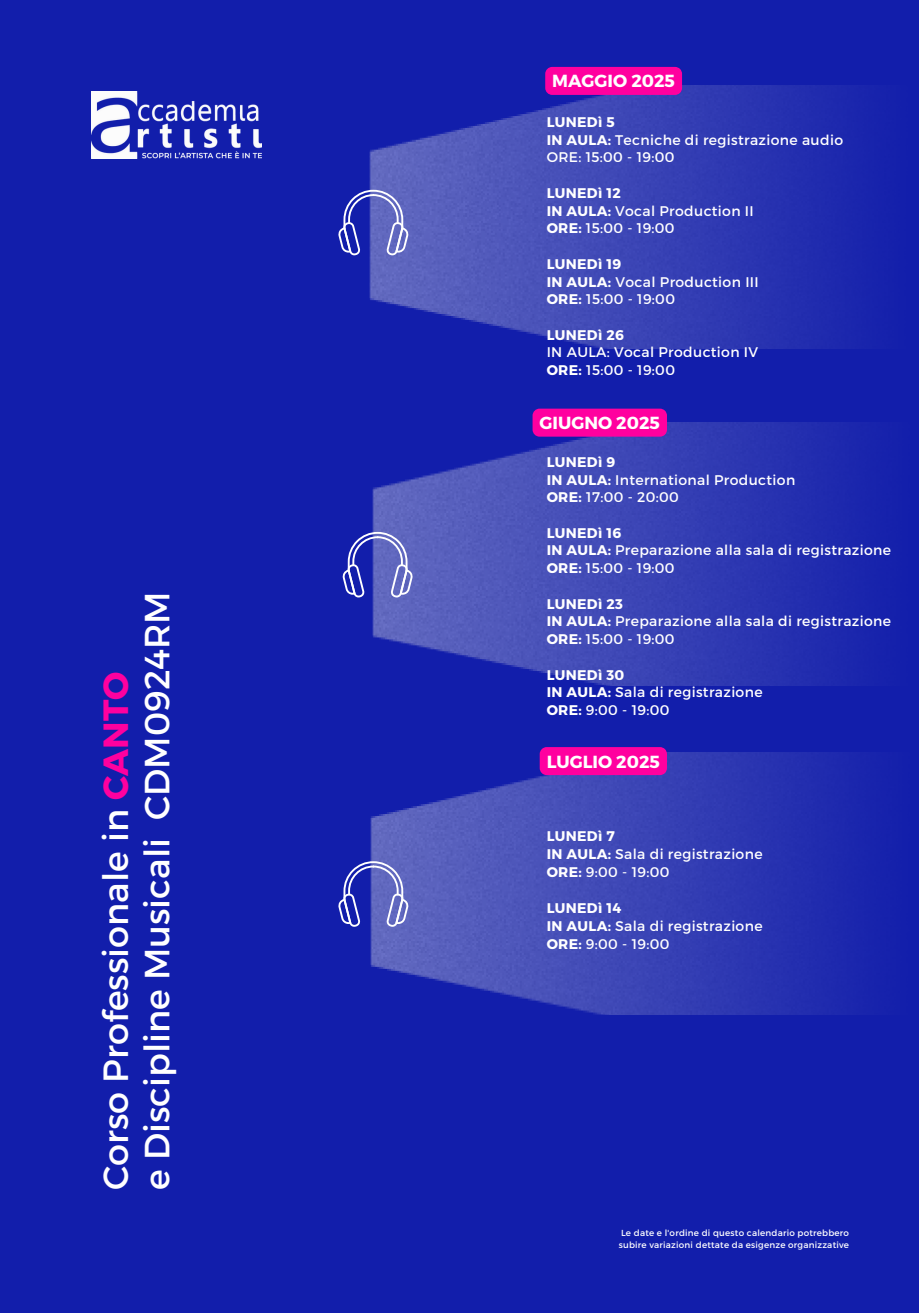
<style>
.page{position:relative;width:919px;height:1313px;background:#fff}
.page>*{position:absolute;margin:0;border:0;box-sizing:border-box;transform-origin:0 0}
.t1{font:35px/41.3px "Montserrat";color:#fff}
.t2{font:700 17.5px "Montserrat";color:#fff}
.t3{font:14px/17.7px "Montserrat";letter-spacing:.025em;color:#fff}
.t4{font:700 14px "Montserrat";letter-spacing:.025em;color:#fff}
.t5{font:8.75px/11.8px "Montserrat";letter-spacing:.025em;color:#fff}
.s1{font-weight:700;color:#ff009f}
.s2{font-weight:700}
</style>
<div class="page">
<div style="left:0;top:0;width:919px;height:1312px;background:#121eab"></div>
<img style="left:92px;top:92px;width:169px;height:67px">
<img style="left:370px;top:752px;width:480px;height:262px">
<img style="left:372px;top:423px;width:478px;height:262px">
<img style="left:370px;top:86px;width:478px;height:262px">
<div style="left:545px;top:67px;width:137px;height:28px;background:#ff009f"></div>
<svg style="left:338px;top:190px;width:70px;height:65px"></svg>
<svg style="left:342px;top:532px;width:71px;height:65px"></svg>
<svg style="left:338px;top:861px;width:70px;height:65px"></svg>
<div style="left:532px;top:408px;width:135px;height:28px;background:#ff009f"></div>
<div style="left:540px;top:747px;width:127px;height:28px;background:#ff009f"></div>
<p class="t1" style="left:93px;top:1190px;width:600px;rotate:-90deg">Corso Professionale in <span class="s1">CANTO<br></span>e Discipline Musicali CDM0924RM</p>
<h1 class="t2" style="left:552px;top:70px;width:124px">MAGGIO 2025</h1>
<h3 class="t3" style="left:547px;top:112px;width:298px"><span class="s2">LUNEDì 5<br>IN AULA:</span> Tecniche di registrazione audio<br>ORE: 15:00 - 19:00</h3>
<h3 class="t4" style="left:547px;top:184px;width:76px">LUNEDì 12</h3>
<h3 class="t3" style="left:547px;top:201px;width:209px"><span class="s2">IN AULA:</span> Vocal Production II<br><span class="s2">ORE:</span> 15:00 - 19:00</h3>
<h3 class="t3" style="left:547px;top:254px;width:213px"><span class="s2">LUNEDì 19<br>IN AULA:</span> Vocal Production III<br><span class="s2">ORE:</span> 15:00 - 19:00</h3>
<p class="t3" style="left:547px;top:325px;width:213px"><span class="s2">LUNEDì 26<br></span>IN AULA: Vocal Production IV<br><span class="s2">ORE:</span> 15:00 - 19:00</p>
<h2 class="t2" style="left:539px;top:411px;width:122px">GIUGNO 2025</h2>
<h2 class="t3" style="left:547px;top:452px;width:250px"><span class="s2">LUNEDì 9<br>IN AULA:</span> International Production<br><span class="s2">ORE:</span> 17:00 - 20:00</h2>
<p class="t3" style="left:547px;top:523px;width:346px"><span class="s2">LUNEDì 16<br>IN AULA:</span> Preparazione alla sala di registrazione<br><span class="s2">ORE:</span> 15:00 - 19:00</p>
<h3 class="t3" style="left:547px;top:594px;width:346px"><span class="s2">LUNEDì 23<br>IN AULA:</span> Preparazione alla sala di registrazione<br><span class="s2">ORE:</span> 15:00 - 19:00</h3>
<h3 class="t3" style="left:547px;top:665px;width:217px"><span class="s2">LUNEDì 30<br>IN AULA:</span> Sala di registrazione<br><span class="s2">ORE:</span> 9:00 - 19:00</h3>
<p class="t2" style="left:547px;top:750px;width:115px">LUGLIO 2025</p>
<h3 class="t3" style="left:547px;top:826px;width:217px"><span class="s2">LUNEDì 7<br>IN AULA:</span> Sala di registrazione<br><span class="s2">ORE:</span> 9:00 - 19:00</h3>
<h3 class="t3" style="left:547px;top:899px;width:217px"><span class="s2">LUNEDì 14<br>IN AULA:</span> Sala di registrazione<br><span class="s2">ORE:</span> 9:00 - 19:00</h3>
<h3 class="t5" style="left:619px;top:1226px;width:232px">Le date e l'ordine di questo calendario potrebbero subire variazioni dettate da esigenze organizzative</h3>
</div>
